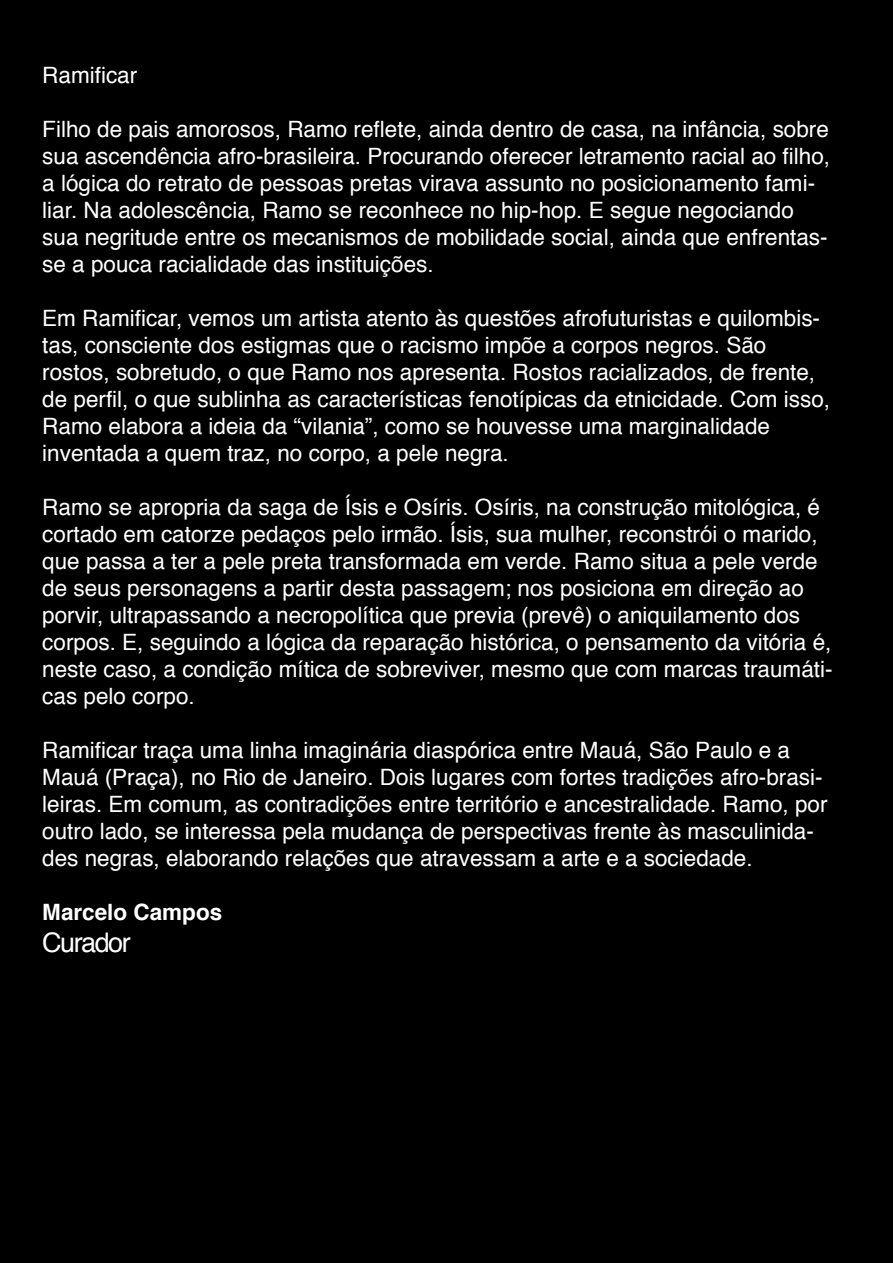
<style>
.page{position:relative;width:893px;height:1263px;background:#000}
.page>*{position:absolute;margin:0;border:0;box-sizing:border-box;transform-origin:0 0}
.t1{font:27px "Helvetica";letter-spacing:-.055em;color:#fff}
.t2{font:22.5px/27px "Helvetica";color:#fff}
.t3{font:700 22.5px "Helvetica";color:#fff}
</style>
<div class="page">
<p class="t2" style="left:42px;top:62px;width:96px">Ramificar</p>
<p class="t2" style="left:42px;top:116px;width:789px">Filho de pais amorosos, Ramo reflete, ainda dentro de casa, na infância, sobre sua ascendência afro-brasileira. Procurando oferecer letramento racial ao filho, a lógica do retrato de pessoas pretas virava assunto no posicionamento fami&shy;liar. Na adolescência, Ramo se reconhece no hip-hop. E segue negociando sua negritude entre os mecanismos de mobilidade social, ainda que enfrentas&shy;se a pouca racialidade das instituições.</p>
<p class="t2" style="left:42px;top:305px;width:789px">Em Ramificar, vemos um artista atento às questões afrofuturistas e quilombis&shy;tas, consciente dos estigmas que o racismo impõe a corpos negros. São rostos, sobretudo, o que Ramo nos apresenta. Rostos racializados, de frente, de perfil, o que sublinha as características fenotípicas da etnicidade. Com isso, Ramo elabora a ideia da “vilania”, como se houvesse uma marginalidade inventada a quem traz, no corpo, a pele negra.</p>
<p class="t2" style="left:42px;top:494px;width:792px">Ramo se apropria da saga de Ísis e Osíris. Osíris, na construção mitológica, é cortado em catorze pedaços pelo irmão. Ísis, sua mulher, reconstrói o marido, que passa a ter a pele preta transformada em verde. Ramo situa a pele verde de seus personagens a partir desta passagem; nos posiciona em direção ao porvir, ultrapassando a necropolítica que previa (prevê) o aniquilamento dos corpos. E, seguindo a lógica da reparação histórica, o pensamento da vitória é, neste caso, a condição mítica de sobreviver, mesmo que com marcas traumáti&shy;cas pelo corpo.</p>
<p class="t2" style="left:42px;top:737px;width:787px">Ramificar traça uma linha imaginária diaspórica entre Mauá, São Paulo e a Mauá (Praça), no Rio de Janeiro. Dois lugares com fortes tradições afro-brasi&shy;leiras. Em comum, as contradições entre território e ancestralidade. Ramo, por outro lado, se interessa pela mudança de perspectivas frente às masculinida&shy;des negras, elaborando relações que atravessam a arte e a sociedade.</p>
<p class="t3" style="left:42px;top:894px;width:182px">Marcelo Campos</p>
<p class="t1" style="left:42px;top:922px;width:90px">Curador</p>
</div>
